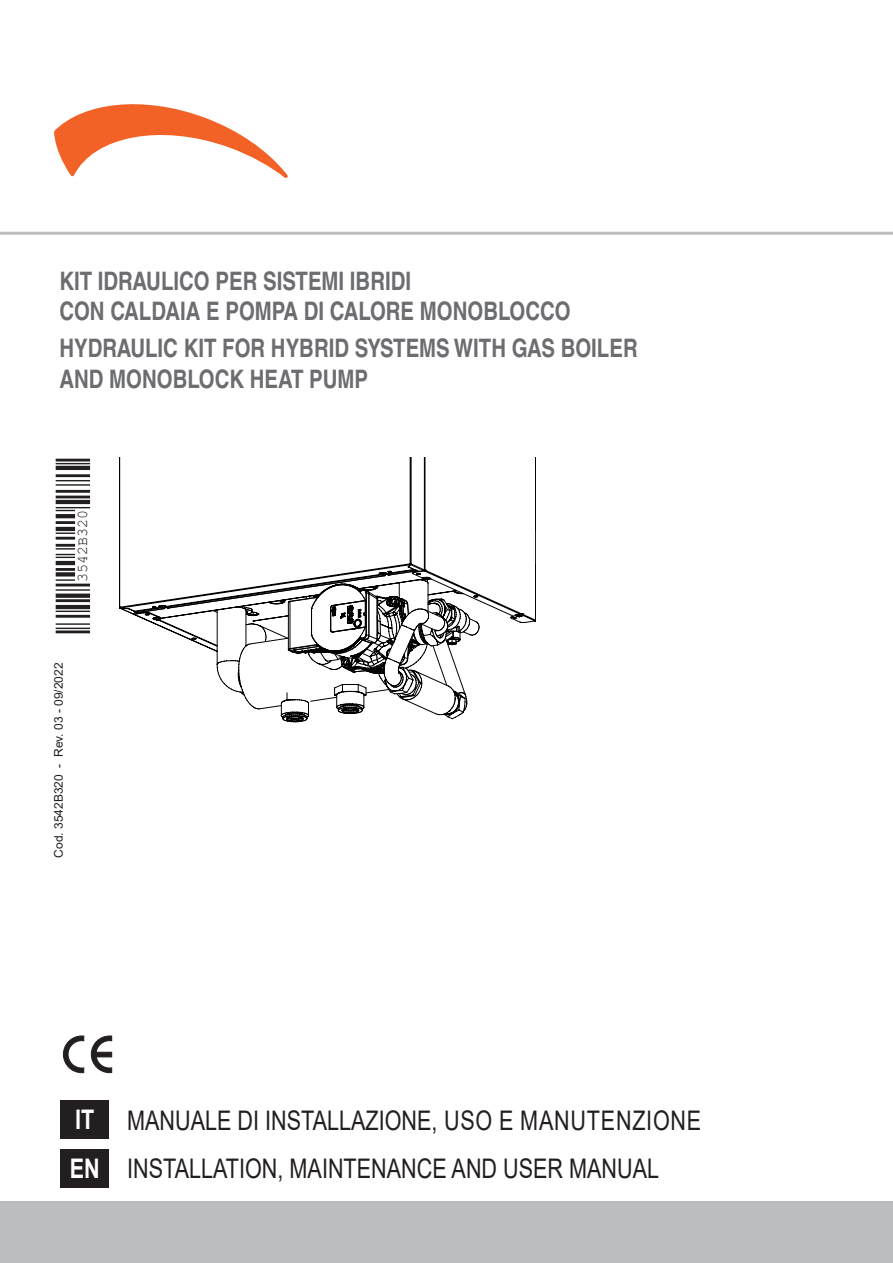
<style>
.page{position:relative;width:893px;height:1263px;background:#fff}
.page>*{position:absolute;margin:0;border:0;box-sizing:border-box;transform-origin:0 0}
.t1{font:27px "Arial";color:#231f20;scale:.8 1}
.t2{font:700 25.5px/30.6px "Helvetica LT Std";color:#6c6d70;scale:.8 1}
.t3{font:15px "Courier New";color:#231f20}
.t4{font:12px "Arial";color:#231f20}
.s1{font-weight:700;color:#fff}
</style>
<div class="page">
<svg style="left:119px;top:457px;width:404px;height:160px"></svg>
<svg style="left:139px;top:570px;width:340px;height:152px"></svg>
<svg style="left:55px;top:458px;width:36px;height:176px"></svg>
<hr style="left:56px;top:630px;width:34px;height:3px;background:#231f20">
<hr style="left:56px;top:628px;width:34px;height:1px;background:#231f20">
<hr style="left:56px;top:623px;width:34px;height:2px;background:#231f20">
<hr style="left:56px;top:615px;width:34px;height:3px;background:#231f20">
<hr style="left:56px;top:611px;width:34px;height:1px;background:#231f20">
<hr style="left:56px;top:605px;width:34px;height:4px;background:#231f20">
<hr style="left:56px;top:599px;width:34px;height:3px;background:#231f20">
<div style="left:56px;top:593px;width:34px;height:5px;background:#231f20"></div>
<hr style="left:56px;top:589px;width:34px;height:2px;background:#231f20">
<hr style="left:56px;top:584px;width:34px;height:2px;background:#231f20">
<svg style="left:56px;top:579px;width:19px;height:2px"></svg>
<svg style="left:56px;top:572px;width:19px;height:4px"></svg>
<hr style="left:56px;top:568px;width:19px;height:3px;background:#231f20">
<hr style="left:56px;top:561px;width:19px;height:4px;background:#231f20">
<svg style="left:56px;top:548px;width:19px;height:10px"></svg>
<hr style="left:56px;top:544px;width:19px;height:3px;background:#231f20">
<hr style="left:56px;top:537px;width:19px;height:3px;background:#231f20">
<svg style="left:56px;top:532px;width:19px;height:2px"></svg>
<hr style="left:56px;top:527px;width:19px;height:4px;background:#231f20">
<hr style="left:56px;top:521px;width:19px;height:3px;background:#231f20">
<hr style="left:56px;top:514px;width:19px;height:4px;background:#231f20">
<svg style="left:56px;top:510px;width:19px;height:1px"></svg>
<hr style="left:56px;top:507px;width:34px;height:1px;background:#231f20">
<hr style="left:56px;top:500px;width:34px;height:4px;background:#231f20">
<hr style="left:56px;top:496px;width:34px;height:2px;background:#231f20">
<hr style="left:56px;top:490px;width:34px;height:3px;background:#231f20">
<hr style="left:56px;top:484px;width:34px;height:2px;background:#231f20">
<hr style="left:56px;top:480px;width:34px;height:1px;background:#231f20">
<hr style="left:56px;top:474px;width:34px;height:3px;background:#231f20">
<hr style="left:56px;top:466px;width:34px;height:4px;background:#231f20">
<hr style="left:56px;top:463px;width:34px;height:1px;background:#231f20">
<hr style="left:56px;top:459px;width:34px;height:2px;background:#231f20">
<div style="left:60px;top:1149px;width:49px;height:38px;background:#231f20"></div>
<svg style="left:91px;top:1035px;width:21px;height:38px"></svg>
<svg style="left:63px;top:1035px;width:22px;height:38px"></svg>
<div style="left:60px;top:1100px;width:49px;height:39px;background:#231f20"></div>
<div style="left:0;top:1201px;width:893px;height:62px;background:#bcbdc0"></div>
<hr style="left:0;top:232px;width:893px;height:3px;background:#bcbdc0">
<svg style="left:54px;top:104px;width:234px;height:74px"></svg>
<p class="t2" style="left:59px;top:265px;width:641px">KIT IDRAULICO PER SISTEMI IBRIDI<br>CON CALDAIA E POMPA DI CALORE MONOBLOCCO</p>
<p class="t2" style="left:59px;top:333px;width:724px">HYDRAULIC KIT FOR HYBRID SYSTEMS WITH GAS BOILER<br>AND MONOBLOCK HEAT PUMP</p>
<p class="t3" style="left:73px;top:582px;width:73px;rotate:-90deg">3542B320</p>
<p class="t4" style="left:50px;top:858px;width:197px;rotate:-90deg">Cod. 3542B320 - Rev. 03 - 09/2022</p>
<p class="t1" style="left:75px;top:1101px;width:784px"><span class="s1">IT</span> MANUALE DI INSTALLAZIONE, USO E MANUTENZIONE</p>
<p class="t1" style="left:70px;top:1150px;width:738px"><span class="s1">EN</span> INSTALLATION, MAINTENANCE AND USER MANUAL</p>
</div>
